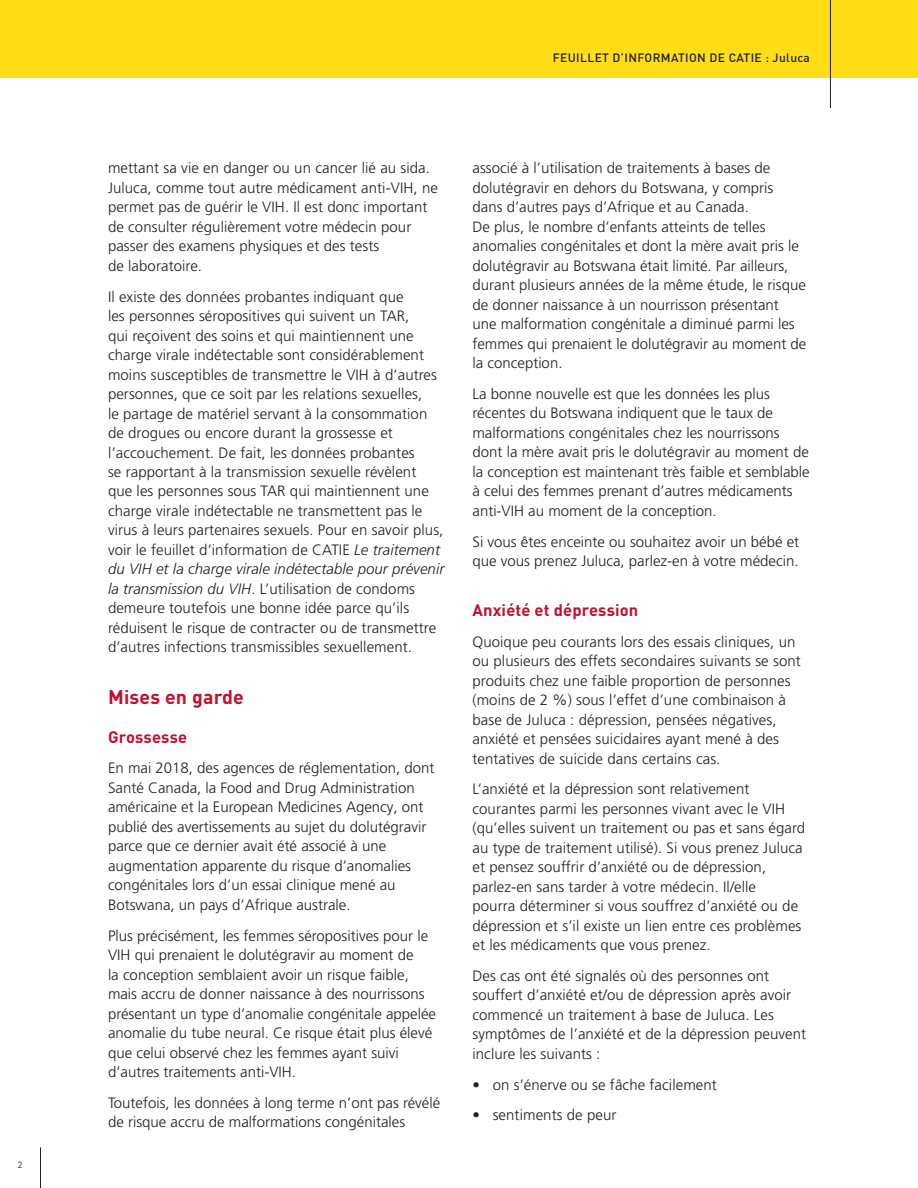
<style>
.page{position:relative;width:918px;height:1188px;background:#fff}
.page>*{position:absolute;margin:0;border:0;box-sizing:border-box;transform-origin:0 0}
.t1{font:700 19.5px "DINOT";letter-spacing:.01em;color:#c3102f}
.t2{font:700 16.5px "DINOT";letter-spacing:.01em;color:#c3102f}
.t3{font:300 15px/19.5px "Frutiger LT Pro";letter-spacing:.005em;color:#231f20}
.t4{font:500 12px "DINOT";letter-spacing:.03em;color:#231f20}
.t5{font:9px "DINOT";color:#231f20}
.s1{font-style:italic}
</style>
<div class="page">
<hr style="left:40px;top:1148px;width:1px;height:40px;background:#231f20">
<div style="left:0;top:0;width:918px;height:78px;background:#ffdd17"></div>
<hr style="left:830px;top:0;width:1px;height:108px;background:#231f20">
<p class="t5" style="left:18px;top:1158px;width:6px">2</p>
<p class="t4" style="left:553px;top:50px;width:259px">FEUILLET D’INFORMATION DE CATIE : Juluca</p>
<p class="t3" style="left:108px;top:158px;width:331px">mettant sa vie en danger ou un cancer lié au sida.<br>Juluca, comme tout autre médicament anti-VIH, ne permet pas de guérir le VIH. Il est donc important de consulter régulièrement votre médecin pour passer des examens physiques et des tests<br>de laboratoire.</p>
<p class="t3" style="left:108px;top:287px;width:338px">Il existe des données probantes indiquant que<br>les personnes séropositives qui suivent un TAR,<br>qui reçoivent des soins et qui maintiennent une charge virale indétectable sont considérablement moins susceptibles de transmettre le VIH à d’autres personnes, que ce soit par les relations sexuelles,<br>le partage de matériel servant à la consommation de drogues ou encore durant la grossesse et l’accouchement. De fait, les données probantes<br>se rapportant à la transmission sexuelle révèlent que les personnes sous TAR qui maintiennent une charge virale indétectable ne transmettent pas le virus à leurs partenaires sexuels. Pour en savoir plus, voir le feuillet d’information de CATIE <span class="s1">Le traitement du VIH et la charge virale indétectable pour prévenir la transmission du VIH</span>. L’utilisation de condoms demeure toutefois une bonne idée parce qu’ils réduisent le risque de contracter ou de transmettre d’autres infections transmissibles sexuellement.</p>
<h1 class="t1" style="left:108px;top:681px;width:137px">Mises en garde</h1>
<p class="t2" style="left:108px;top:724px;width:81px">Grossesse</p>
<p class="t3" style="left:108px;top:758px;width:328px">En mai 2018, des agences de réglementation, dont Santé Canada, la Food and Drug Administration américaine et la European Medicines Agency, ont publié des avertissements au sujet du dolutégravir parce que ce dernier avait été associé à une augmentation apparente du risque d’anomalies congénitales lors d’un essai clinique mené au Botswana, un pays d’Afrique australe.</p>
<p class="t3" style="left:108px;top:926px;width:330px">Plus précisément, les femmes séropositives pour le VIH qui prenaient le dolutégravir au moment de<br>la conception semblaient avoir un risque faible, mais accru de donner naissance à des nourrissons présentant un type d’anomalie congénitale appelée anomalie du tube neural. Ce risque était plus élevé que celui observé chez les femmes ayant suivi d’autres traitements anti-VIH.</p>
<p class="t3" style="left:108px;top:1093px;width:334px">Toutefois, les données à long terme n’ont pas révélé de risque accru de malformations congénitales</p>
<p class="t3" style="left:472px;top:158px;width:335px">associé à l’utilisation de traitements à bases de dolutégravir en dehors du Botswana, y compris dans d’autres pays d’Afrique et au Canada.<br>De plus, le nombre d’enfants atteints de telles anomalies congénitales et dont la mère avait pris le dolutégravir au Botswana était limité. Par ailleurs, durant plusieurs années de la même étude, le risque de donner naissance à un nourrisson présentant une malformation congénitale a diminué parmi les femmes qui prenaient le dolutégravir au moment de la conception.</p>
<p class="t3" style="left:472px;top:384px;width:339px">La bonne nouvelle est que les données les plus récentes du Botswana indiquent que le taux de malformations congénitales chez les nourrissons dont la mère avait pris le dolutégravir au moment de la conception est maintenant très faible et semblable à celui des femmes prenant d’autres médicaments anti-VIH au moment de la conception.</p>
<p class="t3" style="left:472px;top:532px;width:328px">Si vous êtes enceinte ou souhaitez avoir un bébé et que vous prenez Juluca, parlez-en à votre médecin.</p>
<p class="t2" style="left:472px;top:597px;width:167px">Anxiété et dépression</p>
<p class="t3" style="left:472px;top:632px;width:330px">Quoique peu courants lors des essais cliniques, un ou plusieurs des effets secondaires suivants se sont produits chez une faible proportion de personnes (moins de 2 %) sous l’effet d’une combinaison à base de Juluca : dépression, pensées négatives, anxiété et pensées suicidaires ayant mené à des tentatives de suicide dans certains cas.</p>
<p class="t3" style="left:472px;top:779px;width:334px">L’anxiété et la dépression sont relativement courantes parmi les personnes vivant avec le VIH (qu’elles suivent un traitement ou pas et sans égard au type de traitement utilisé). Si vous prenez Juluca et pensez souffrir d’anxiété ou de dépression, parlez-en sans tarder à votre médecin. Il/elle<br>pourra déterminer si vous souffrez d’anxiété ou de dépression et s’il existe un lien entre ces problèmes et les médicaments que vous prenez.</p>
<p class="t3" style="left:472px;top:966px;width:335px">Des cas ont été signalés où des personnes ont souffert d’anxiété et/ou de dépression après avoir commencé un traitement à base de Juluca. Les symptômes de l’anxiété et de la dépression peuvent inclure les suivants :</p>
<p class="t3" style="left:472px;top:1075px;width:246px">• on s’énerve ou se fâche facilement</p>
<p class="t3" style="left:472px;top:1106px;width:146px">• sentiments de peur</p>
</div>
